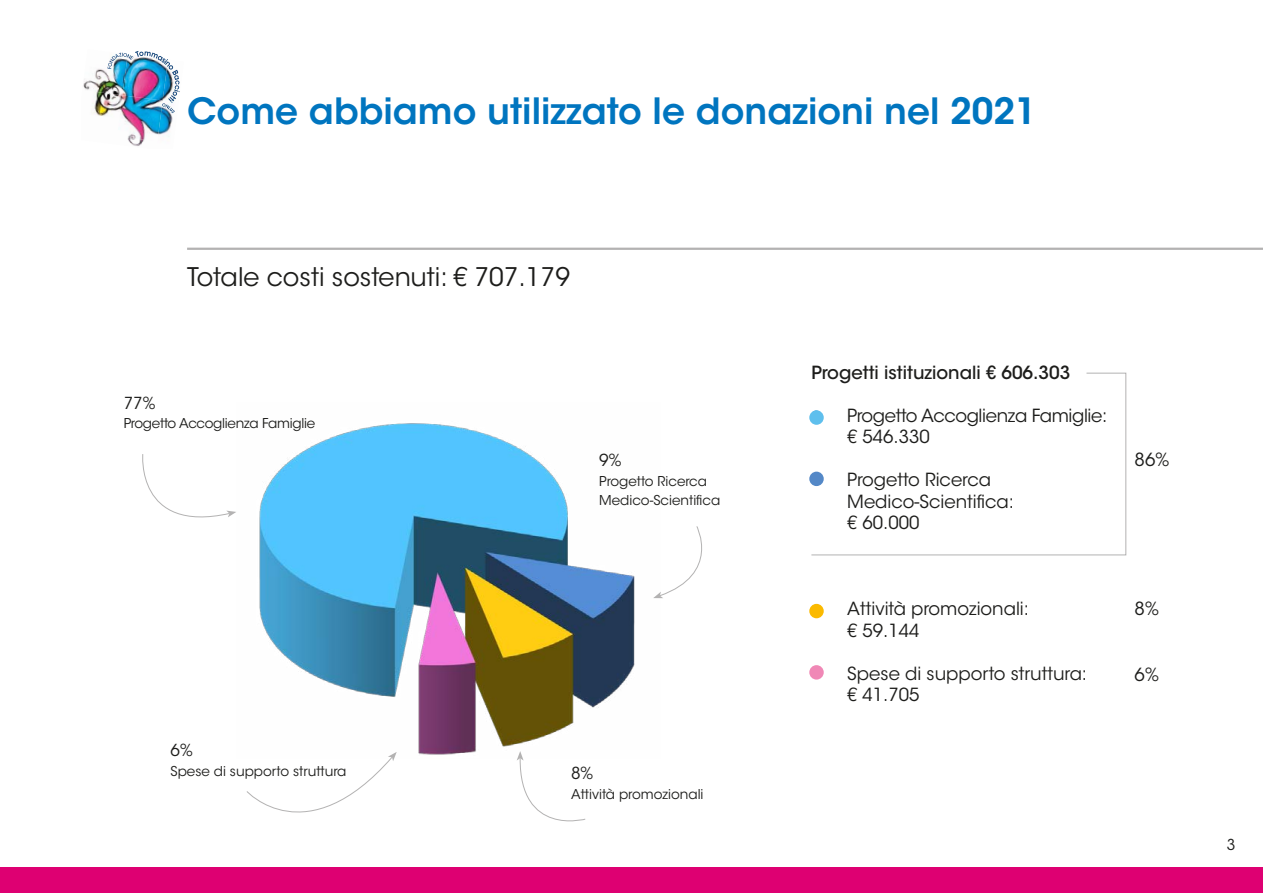
<style>
.page{position:relative;width:1263px;height:893px;background:#fff}
.page>*{position:absolute;margin:0;border:0;box-sizing:border-box;transform-origin:0 0}
.t1{font:600 36px "ITC Avant Garde Std";color:#0075bf}
.t2{font:25.5px "ITC Avant Garde Std";color:#1d1d1b}
.t3{font:18px/21.6px "ITC Avant Garde Std";color:#1d1d1b}
.t4{font:18px/21.6px "ITC Avant Garde Std";letter-spacing:-.02em;color:#1d1d1b}
.t5{font:500 18px "ITC Avant Garde Std";color:#1d1d1b}
.t6{font:16.5px "ITC Avant Garde Std";color:#1d1d1b}
.t7{font:15px "ITC Avant Garde Std";color:#1d1d1b}
.t8{font:13.5px/19.5px "ITC Avant Garde Std";color:#1d1d1b}
.t9{font:13.5px "ITC Avant Garde Std";letter-spacing:-.02em;color:#1d1d1b}
.s1{font-weight:600;font-size:36px;color:#0075bf}
</style>
<div class="page">
<div style="left:0;top:867px;width:1263px;height:26px;background:#de0072"></div>
<hr style="left:187px;top:248px;width:1076px;height:2px;background:#b3b2b2">
<img style="left:83px;top:66px;width:25px;height:24px">
<img style="left:163px;top:113px;width:10px;height:24px">
<img style="left:92px;top:90px;width:16px;height:26px">
<img style="left:120px;top:113px;width:43px;height:22px">
<img style="left:120px;top:132px;width:37px;height:14px">
<img style="left:108px;top:51px;width:72px;height:62px">
<img style="left:259px;top:423px;width:402px;height:332px">
<svg style="left:142px;top:454px;width:94px;height:64px"></svg>
<svg style="left:653px;top:526px;width:49px;height:72px"></svg>
<svg style="left:246px;top:752px;width:151px;height:61px"></svg>
<svg style="left:517px;top:751px;width:69px;height:71px"></svg>
<svg style="left:811px;top:372px;width:315px;height:184px"></svg>
<div style="left:809px;top:604px;width:15px;height:14px;background:#fbba00;border-radius:50%"></div>
<div style="left:809px;top:410px;width:15px;height:15px;background:#5fbfed;border-radius:50%"></div>
<div style="left:809px;top:665px;width:15px;height:15px;background:#f088b6;border-radius:50%"></div>
<div style="left:809px;top:472px;width:15px;height:14px;background:#5488c7;border-radius:50%"></div>
<h1 class="t1" style="left:187px;top:89px;width:851px">Come abbiamo utilizzato le donazioni nel 2021</h1>
<h2 class="t2" style="left:187px;top:261px;width:384px">Totale costi sostenuti: € 707.179</h2>
<p class="t5" style="left:811px;top:361px;width:261px">Progetti istituzionali € 606.303</p>
<p class="t6" style="left:124px;top:393px;width:33px">77%</p>
<p class="t9" style="left:124px;top:415px;width:193px">Progetto Accoglienza Famiglie</p>
<p class="t4" style="left:847px;top:404px;width:262px;text-indent:-43px"><span class="s1">•</span> Progetto Accoglienza Famiglie: € 546.330</p>
<p class="t3" style="left:847px;top:469px;width:168px;text-indent:-43px"><span class="s1">•</span> Progetto Ricerca<br>Medico-Scientifica: € 60.000</p>
<p class="t6" style="left:599px;top:450px;width:24px">9%</p>
<p class="t8" style="left:599px;top:471px;width:123px">Progetto Ricerca<br>Medico-Scientifica</p>
<p class="t6" style="left:171px;top:740px;width:24px">6%</p>
<p class="t8" style="left:171px;top:761px;width:177px">Spese di supporto struttura</p>
<p class="t6" style="left:571px;top:763px;width:24px">8%</p>
<p class="t8" style="left:571px;top:784px;width:134px">Attività promozionali</p>
<p class="t3" style="left:847px;top:598px;width:183px;text-indent:-43px"><span class="s1">•</span> Attività promozionali: € 59.144</p>
<p class="t3" style="left:847px;top:663px;width:241px;text-indent:-43px"><span class="s1">•</span> Spese di supporto struttura: € 41.705</p>
<p class="t3" style="left:1134px;top:449px;width:36px">86%</p>
<p class="t3" style="left:1134px;top:598px;width:26px">8%</p>
<p class="t3" style="left:1134px;top:663px;width:26px">6%</p>
<p class="t7" style="left:1227px;top:835px;width:10px">3</p>
</div>
